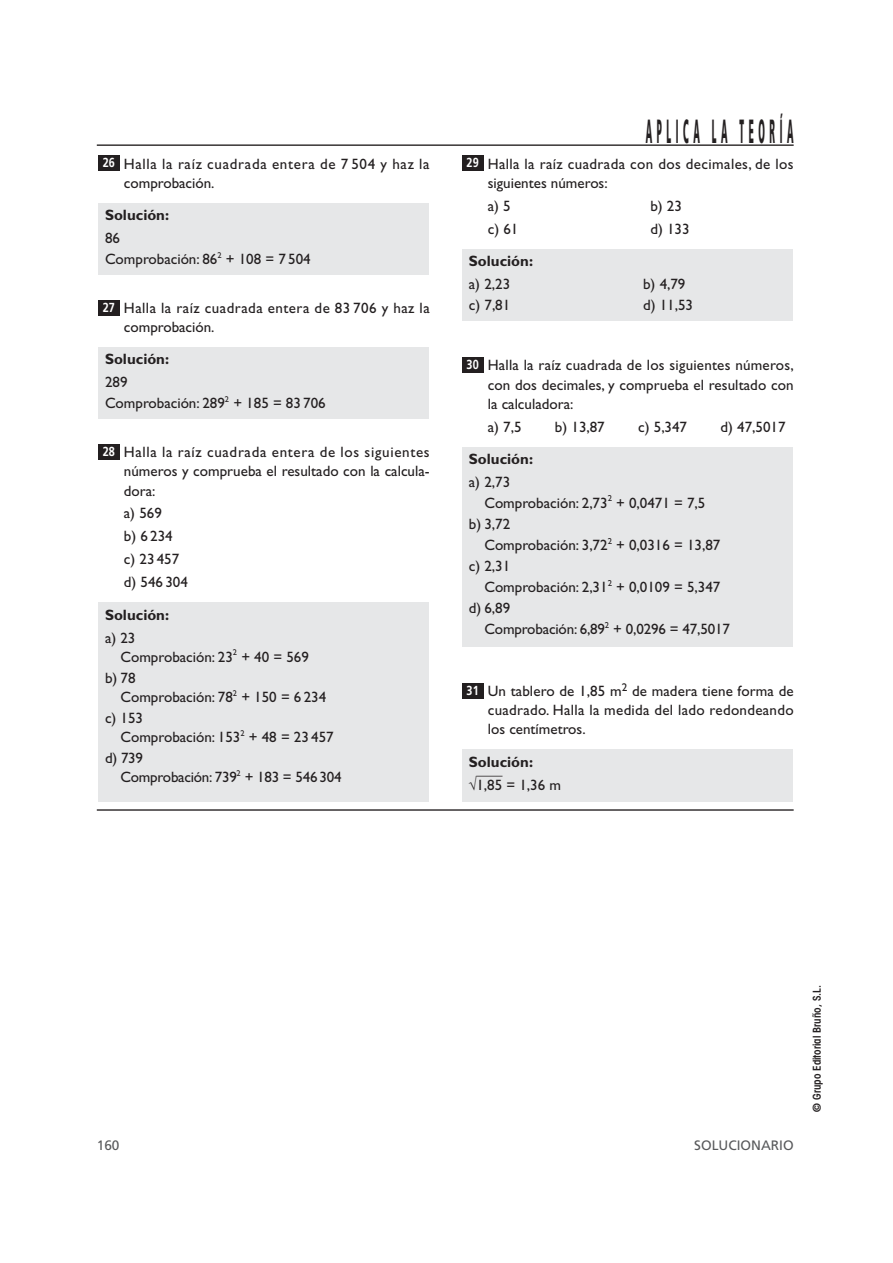
<style>
.page{position:relative;width:893px;height:1263px;background:#fff}
.page>*{position:absolute;margin:0;border:0;box-sizing:border-box;transform-origin:0 0}
.t1{font:900 33.45px "Frutiger";letter-spacing:.55em;color:#231f20;scale:.25 1}
.t2{font:15px/19px "Gill Sans";color:#231f20}
.t3{font:15px/19px "Gill Sans";letter-spacing:.025em;color:#231f20}
.t4{font:15px/19px "Gill Sans";letter-spacing:.03em;color:#231f20}
.t5{font:15px/19px "Gill Sans";letter-spacing:.045em;color:#231f20}
.t6{font:700 15px "Gill Sans";color:#231f20}
.t7{font:13.65px "Frutiger";color:#58595b}
.t8{font:700 13.05px "Frutiger";color:#fff;scale:.83 1}
.t9{font:11.25px "Gill Sans";color:#231f20;scale:2.3 1}
.t10{font:600 condensed 10.95px "Avant Garde";color:#231f20}
.s1{font-weight:700}
</style>
<div class="page">
<div style="left:462px;top:750px;width:330px;height:52px;background:#e6e7e8"></div>
<div style="left:462px;top:683px;width:21px;height:16px;background:#231f20"></div>
<div style="left:462px;top:447px;width:330px;height:199px;background:#e6e7e8"></div>
<div style="left:462px;top:357px;width:21px;height:16px;background:#231f20"></div>
<div style="left:462px;top:249px;width:330px;height:71px;background:#e6e7e8"></div>
<div style="left:462px;top:156px;width:21px;height:15px;background:#231f20"></div>
<div style="left:98px;top:603px;width:330px;height:199px;background:#e6e7e8"></div>
<div style="left:98px;top:444px;width:21px;height:16px;background:#231f20"></div>
<div style="left:98px;top:347px;width:330px;height:72px;background:#e6e7e8"></div>
<div style="left:98px;top:300px;width:21px;height:15px;background:#231f20"></div>
<div style="left:98px;top:203px;width:330px;height:71px;background:#e6e7e8"></div>
<div style="left:98px;top:156px;width:21px;height:15px;background:#231f20"></div>
<hr style="left:97px;top:144px;width:696px;height:2px;background:#231f20">
<hr style="left:97px;top:809px;width:696px;height:2px;background:#231f20">
<p class="t8" style="left:103px;top:157px;width:16px">26</p>
<p class="t5" style="left:124px;top:156px;width:307px">Halla la raíz cuadrada entera de 7 504 y haz la comprobación.</p>
<p class="t6" style="left:105px;top:210px;width:66px">Solución:</p>
<p class="t2" style="left:105px;top:229px;width:207px;line-height:21px">86<br>Comprobación: 86<sup>2</sup> + 108 = 7 504</p>
<p class="t8" style="left:103px;top:302px;width:16px">27</p>
<p class="t4" style="left:124px;top:300px;width:307px">Halla la raíz cuadrada entera de 83 706 y haz la comprobación.</p>
<p class="t6" style="left:105px;top:354px;width:66px">Solución:</p>
<p class="t2" style="left:105px;top:373px;width:222px;line-height:21px">289<br>Comprobación: 289<sup>2</sup> + 185 = 83 706</p>
<p class="t8" style="left:103px;top:446px;width:16px">28</p>
<p class="t2" style="left:124px;top:444px;width:307px;text-align:justify">Halla la raíz cuadrada entera de los siguientes números y comprueba el resultado con la calcula&shy;dora:</p>
<p class="t2" style="left:124px;top:504px;width:65px;line-height:23px">a) 569<br>b) 6 234 c) 23 457 d) 546 304</p>
<p class="t6" style="left:105px;top:609px;width:66px">Solución:</p>
<p class="t2" style="left:120px;top:630px;width:190px;text-indent:-15px">a) 23<br>Comprobación: 23<sup>2</sup> + 40 = 569</p>
<p class="t2" style="left:120px;top:670px;width:207px;text-indent:-15px">b) 78<br>Comprobación: 78<sup>2</sup> + 150 = 6 234</p>
<p class="t2" style="left:120px;top:710px;width:215px;text-indent:-15px">c) 153<br>Comprobación: 153<sup>2</sup> + 48 = 23 457</p>
<p class="t2" style="left:120px;top:750px;width:223px;text-indent:-15px">d) 739<br>Comprobación: 739<sup>2</sup> + 183 = 546304</p>
<p class="t8" style="left:466px;top:157px;width:16px">29</p>
<h1 class="t1" style="left:645px;top:117px;width:593px">APLICA LA TEORÍA</h1>
<p class="t3" style="left:487px;top:156px;width:307px">Halla la raíz cuadrada con dos decimales, de los siguientes números:</p>
<p class="t2" style="left:488px;top:198px;width:24px">a) 5</p>
<p class="t2" style="left:650px;top:198px;width:33px">b) 23</p>
<p class="t2" style="left:488px;top:221px;width:32px">c) 61</p>
<p class="t2" style="left:650px;top:221px;width:41px">d) 133</p>
<p class="t6" style="left:469px;top:256px;width:66px">Solución:</p>
<p class="t2" style="left:469px;top:276px;width:43px">a) 2,23</p>
<p class="t2" style="left:643px;top:276px;width:44px">b) 4,79</p>
<p class="t2" style="left:469px;top:297px;width:43px">c) 7,81</p>
<p class="t2" style="left:643px;top:297px;width:51px">d) 11,53</p>
<p class="t8" style="left:466px;top:359px;width:16px">30</p>
<p class="t2" style="left:487px;top:358px;width:307px;text-align:justify">Halla la raíz cuadrada de los siguientes números, con dos decimales, y comprueba el resultado con la calculadora:</p>
<p class="t2" style="left:488px;top:419px;width:35px">a) 7,5</p>
<p class="t2" style="left:555px;top:419px;width:51px">b) 13,87</p>
<p class="t2" style="left:638px;top:419px;width:50px">c) 5,347</p>
<p class="t2" style="left:720px;top:419px;width:67px">d) 47,5017</p>
<p class="t6" style="left:469px;top:454px;width:66px">Solución:</p>
<p class="t2" style="left:469px;top:474px;width:43px">a) 2,73</p>
<p class="t2" style="left:484px;top:495px;width:222px">Comprobación: 2,73<sup>2</sup> + 0,0471 = 7,5</p>
<p class="t2" style="left:469px;top:516px;width:43px">b) 3,72</p>
<p class="t2" style="left:484px;top:537px;width:237px">Comprobación: 3,72<sup>2</sup> + 0,0316 = 13,87</p>
<p class="t2" style="left:469px;top:558px;width:43px">c) 2,31</p>
<p class="t2" style="left:484px;top:579px;width:237px">Comprobación: 2,31<sup>2</sup> + 0,0109 = 5,347</p>
<p class="t2" style="left:469px;top:600px;width:43px">d) 6,89</p>
<p class="t2" style="left:484px;top:621px;width:247px">Comprobación: 6,89<sup>2</sup> + 0,0296 = 47,5017</p>
<p class="t2" style="left:487px;top:683px;width:307px;text-align:justify">Un tablero de 1,85 m<sup>2</sup> de madera tiene forma de cuadrado. Halla la medida del lado redondeando los centímetros.</p>
<p class="t2" style="left:469px;top:752px;width:93px;line-height:23px"><span class="s1">Solución: </span>√1,85 = 1,36 m</p>
<p class="t8" style="left:466px;top:685px;width:16px">31</p>
<p class="t9" style="left:476px;top:771px;width:13px">—</p>
<p class="t7" style="left:97px;top:1140px;width:24px">160</p>
<p class="t7" style="left:694px;top:1140px;width:101px">SOLUCIONARIO</p>
<p class="t10" style="left:813px;top:1112px;width:129px;rotate:-90deg">© Grupo Editorial Bruño, S.L.</p>
</div>
